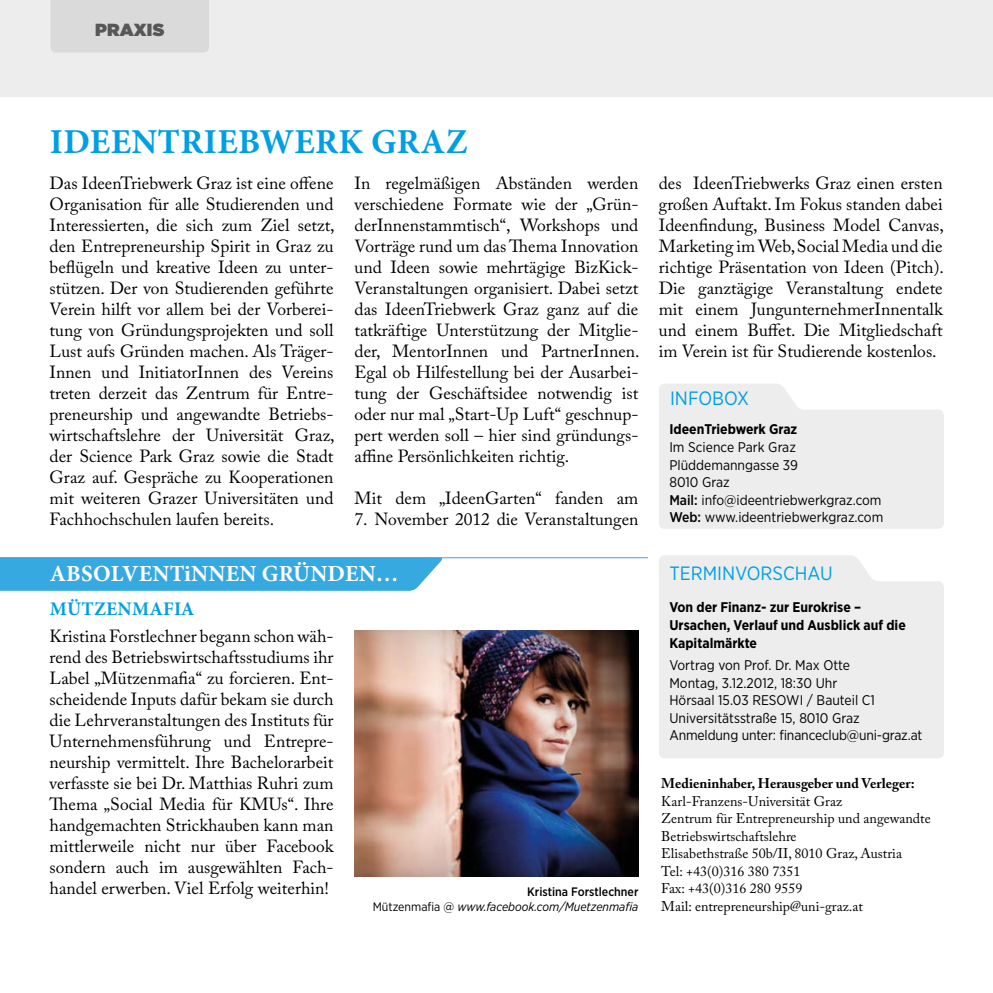
<style>
.page{position:relative;width:993px;height:993px;background:#fff}
.page>*{position:absolute;margin:0;border:0;box-sizing:border-box;transform-origin:0 0}
.Titel{font:700 35px "Minion Pro";letter-spacing:.01em;color:#009fe3}
.Titel-2{font:700 23.1px "Minion Pro";letter-spacing:.01em;color:#fff}
.t1{font:19.25px "Gotham Narrow";color:#009fe3}
.Titel-3{font:700 19.25px "Minion Pro";letter-spacing:.01em;color:#009fe3}
.Fließtext{font:17.5px/21px "Adobe Caslon Pro";color:#000;text-align:justify}
.t2{font:900 17.5px "Gotham";letter-spacing:.02em;color:#575756}
.Fließtext-2{font:14px/17.5px "Adobe Caslon Pro";color:#000}
.Fließtext-3{font:14px "Gotham Narrow";color:#000}
.Infobox{font:14px "Gotham Narrow";color:#000}
.Fließtext-4{font:700 14px/17.5px "Gotham Narrow";color:#000}
.Fließtext-5{font:700 14px "Adobe Caslon Pro";color:#000}
.Infobox-2{font:700 14px "Gotham Narrow";color:#000}
.Bildtitel{font:italic 12.25px "Gotham Narrow";color:#000}
.Bildtitel-2{font:500 12.25px "Gotham Narrow";color:#000}
.s1{font-style:normal}
.s2{font-weight:500}
</style>
<div class="page">
<div style="left:0;top:558px;width:444px;height:32px;background:#36a9e1"></div>
<div style="left:0;top:0;width:992px;height:97px;background:#ededed"></div>
<div style="left:51px;top:0;width:158px;height:52px;background:#dadada"></div>
<div style="left:659px;top:555px;width:285px;height:203px;background:#ededed"></div>
<svg style="left:659px;top:384px;width:285px;height:145px;background:#eee"></svg>
<img style="left:354px;top:630px;width:284px;height:246px">
<hr style="left:0;top:557px;width:647px;height:1px;background:#36a9e1">
<p class="t2" style="left:95px;top:18px;width:71px">PRAXIS</p>
<p class="Titel" style="left:50px;top:118px;width:419px">IDEENTRIEBWERK GRAZ</p>
<p class="Fließtext" style="left:50px;top:172px;width:286px;text-align:left">Das IdeenTriebwerk Graz ist eine offene Organisation für alle Studierenden und Interessierten, die sich zum Ziel setzt, den Entrepreneurship Spirit in Graz zu beflügeln und kreative Ideen zu unter&shy;stützen. Der von Studierenden geführte Verein hilft vor allem bei der Vorberei&shy;tung von Gründungsprojekten und soll Lust aufs Gründen machen. Als Träger-Innen und InitiatorInnen des Vereins treten derzeit das Zentrum für Entre&shy;preneurship und angewandte Betriebs&shy;wirtschaftslehre der Universität Graz, der Science Park Graz sowie die Stadt Graz auf. Gespräche zu Kooperationen mit weiteren Grazer Universitäten und Fachhochschulen laufen bereits.</p>
<p class="Fließtext" style="left:354px;top:172px;width:286px">In regelmäßigen Abständen werden verschiedene Formate wie der „Grün&shy;derInnenstammtisch“, Workshops und Vorträge rund um das Thema Innovation und Ideen sowie mehrtägige BizKick-Veranstaltungen organisiert. Dabei setzt das IdeenTriebwerk Graz ganz auf die tatkräftige Unterstützung der Mitglie&shy;der, MentorInnen und PartnerInnen.<br>Egal ob Hilfestellung bei der Ausarbei&shy;tung der Geschäftsidee notwendig ist oder nur mal „Start-Up Luft“ geschnup&shy;pert werden soll – hier sind gründungs&shy;affine Persönlichkeiten richtig.</p>
<p class="Fließtext" style="left:354px;top:487px;width:285px">Mit dem „IdeenGarten“ fanden am</p>
<p class="Fließtext" style="left:354px;top:508px;width:285px">7. November 2012 die Veranstaltungen</p>
<p class="Titel-2" style="left:50px;top:557px;width:350px">ABSOLVENTiNNEN GRÜNDEN…</p>
<p class="Titel-3" style="left:50px;top:595px;width:146px">MÜTZENMAFIA</p>
<p class="Fließtext" style="left:50px;top:625px;width:285px">Kristina Forstlechner begann schon wäh&shy;rend des Betriebswirtschaftsstudiums ihr Label „Mützenmafia“ zu forcieren. Ent&shy;scheidende Inputs dafür bekam sie durch die Lehrveranstaltungen des Instituts für Unternehmensführung und Entrepre&shy;neurship vermittelt. Ihre Bachelorarbeit verfasste sie bei Dr. Matthias Ruhri zum Thema „Social Media für KMUs“. Ihre handgemachten Strickhauben kann man mittlerweile nicht nur über Facebook sondern auch im ausgewählten Fach&shy;handel erwerben. Viel Erfolg weiterhin!</p>
<p class="Bildtitel-2" style="left:527px;top:883px;width:113px">Kristina Forstlechner</p>
<p class="Bildtitel" style="left:372px;top:898px;width:267px"><span class="s1">Mützenmafia @</span> www.facebook.com/Muetzenmafia</p>
<p class="Fließtext" style="left:658px;top:172px;width:286px">des IdeenTriebwerks Graz einen ersten großen Auftakt. Im Fokus standen dabei Ideenfindung, Business Model Canvas, Marketing im Web, Social Media und die richtige Präsentation von Ideen (Pitch).<br>Die ganztägige Veranstaltung endete mit einem JungunternehmerInnentalk und einem Buffet. Die Mitgliedschaft im Verein ist für Studierende kostenlos.</p>
<p class="t1" style="left:669px;top:386px;width:80px">INFOBOX</p>
<p class="Infobox-2" style="left:669px;top:420px;width:129px">IdeenTriebwerk Graz</p>
<p class="Infobox" style="left:669px;top:438px;width:128px">Im Science Park Graz</p>
<p class="Infobox" style="left:669px;top:455px;width:130px">Plüddemanngasse 39</p>
<p class="Infobox" style="left:669px;top:473px;width:62px">8010 Graz</p>
<p class="Infobox" style="left:669px;top:490px;width:214px"><span class="s2">Mail:</span> info@ideentriebwerkgraz.com</p>
<p class="Infobox" style="left:669px;top:508px;width:215px"><span class="s2">Web:</span> www.ideentriebwerkgraz.com</p>
<p class="t1" style="left:669px;top:561px;width:165px">TERMINVORSCHAU</p>
<p class="Fließtext-4" style="left:669px;top:598px;width:238px">Von der Finanz- zur Eurokrise –<br>Ursachen, Verlauf und Ausblick auf die<br>Kapitalmärkte</p>
<p class="Fließtext-3" style="left:669px;top:656px;width:182px">Vortrag von Prof. Dr. Max Otte</p>
<p class="Fließtext-3" style="left:669px;top:673px;width:169px">Montag, 3.12.2012, 18:30 Uhr</p>
<p class="Fließtext-3" style="left:669px;top:691px;width:207px">Hörsaal 15.03 RESOWI / Bauteil C1</p>
<p class="Fließtext-3" style="left:669px;top:708px;width:192px">Universitätsstraße 15, 8010 Graz</p>
<p class="Fließtext-3" style="left:669px;top:726px;width:254px">Anmeldung unter: financeclub@uni-graz.at</p>
<p class="Fließtext-5" style="left:661px;top:775px;width:255px">Medieninhaber, Herausgeber und Verleger:</p>
<p class="Fließtext-2" style="left:661px;top:792px;width:182px">Karl-Franzens-Universität Graz</p>
<p class="Fließtext-2" style="left:661px;top:809px;width:271px">Zentrum für Entrepreneurship und angewandte<br>Betriebswirtschaftslehre</p>
<p class="Fließtext-2" style="left:661px;top:844px;width:242px">Elisabethstraße 50b/II, 8010 Graz, Austria</p>
<p class="Fließtext-2" style="left:661px;top:862px;width:141px">Tel: +43(0)316 380 7351</p>
<p class="Fließtext-2" style="left:661px;top:879px;width:143px">Fax: +43(0)316 280 9559</p>
<p class="Fließtext-2" style="left:661px;top:897px;width:203px">Mail: entrepreneurship@uni-graz.at</p>
</div>
